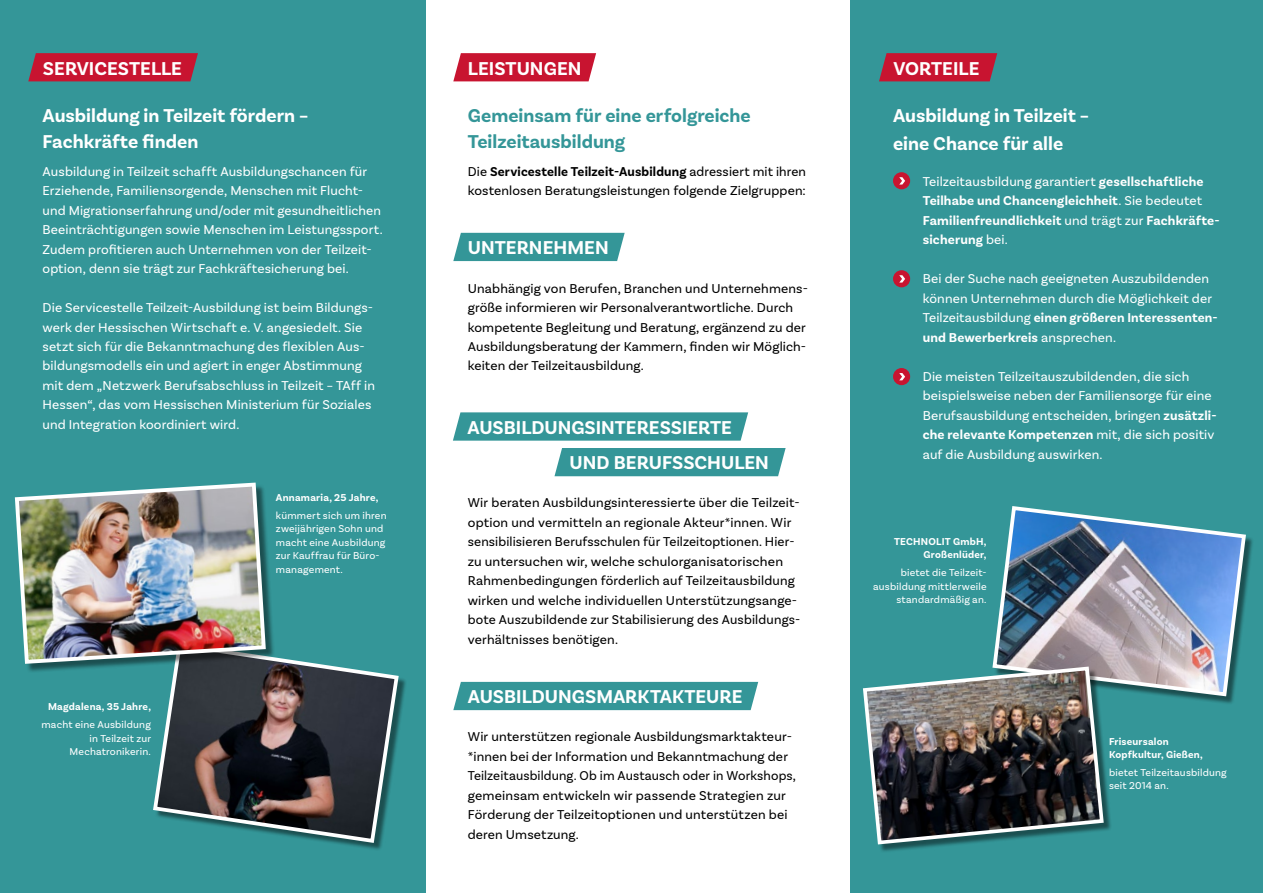
<style>
.page{position:relative;width:1263px;height:893px;background:#fff}
.page>*{position:absolute;margin:0;border:0;box-sizing:border-box;transform-origin:0 0}
.t1{font:700 19.5px/28px "Basic Sans";color:#fff}
.t2{font:700 19.5px/25.5px "Basic Sans";color:#349698}
.t3{font:13.5px/19.5px "Basic Sans";letter-spacing:.01em;color:#fff}
.t4{font:13.5px/19.5px "Basic Sans";letter-spacing:.01em;color:#000}
.t5{font:700 13.5px/19.5px "Basic Sans";letter-spacing:.01em;color:#fff}
.t6{font:10.5px/13.5px "Basic Sans";letter-spacing:.02em;color:#fff;text-align:right}
.t7{font:700 10.5px/13.5px "Basic Sans";letter-spacing:.02em;color:#fff;text-align:right}
.s1{font-weight:700}
.s2{font-weight:400}
</style>
<div class="page">
<div style="left:0;top:0;width:425px;height:893px;background:#349698"></div>
<div style="left:850px;top:0;width:413px;height:893px;background:#349698"></div>
<div style="left:893px;top:172px;width:17px;height:17px;background:#c81430;border-radius:50%"></div>
<svg style="left:899px;top:177px;width:6px;height:8px"></svg>
<div style="left:893px;top:270px;width:17px;height:17px;background:#c81430;border-radius:50%"></div>
<svg style="left:899px;top:275px;width:6px;height:8px"></svg>
<div style="left:893px;top:368px;width:17px;height:17px;background:#c81430;border-radius:50%"></div>
<svg style="left:899px;top:373px;width:6px;height:7px"></svg>
<div style="left:155px;top:645px;width:252px;height:206px;background:#000;opacity:.47"></div>
<svg style="left:153px;top:645px;width:248px;height:200px"></svg>
<div style="left:16px;top:484px;width:259px;height:189px;background:#000;opacity:.47"></div>
<img style="left:14px;top:482px;width:254px;height:184px">
<div style="left:994px;top:508px;width:260px;height:197px;background:#000;opacity:.47"></div>
<img style="left:992px;top:506px;width:256px;height:192px">
<div style="left:865px;top:668px;width:247px;height:184px;background:#000;opacity:.47"></div>
<img style="left:863px;top:665px;width:243px;height:181px">
<svg style="left:28px;top:53px;width:170px;height:28px;background:#c01a35"></svg>
<svg style="left:453px;top:53px;width:143px;height:28px;background:#cb213c"></svg>
<svg style="left:879px;top:53px;width:118px;height:28px;background:#be1c36"></svg>
<div style="left:453px;top:233px;width:172px;height:28px;background:#349698"></div>
<div style="left:453px;top:682px;width:305px;height:28px;background:#349698"></div>
<div style="left:554px;top:448px;width:232px;height:28px;background:#349698"></div>
<svg style="left:453px;top:412px;width:295px;height:29px;background:#3d9b9d"></svg>
<h1 class="t1" style="left:43px;top:54px;width:140px">SERVICESTELLE</h1>
<h1 class="t1" style="left:468px;top:54px;width:115px">LEISTUNGEN</h1>
<h1 class="t1" style="left:894px;top:54px;width:87px">VORTEILE</h1>
<h1 class="t1" style="left:43px;top:103px;width:267px;line-height:25.5px">Ausbildung in Teilzeit fördern –<br>Fachkräfte finden</h1>
<p class="t3" style="left:43px;top:161px;width:342px">Ausbildung in Teilzeit schafft Ausbildungschancen für Erziehende, Familiensorgende, Menschen mit Flucht&shy;und Migrationserfahrung und/oder mit gesundheitlichen Beeinträchtigungen sowie Menschen im Leistungssport.<br>Zudem profitieren auch Unternehmen von der Teilzeit&shy;option, denn sie trägt zur Fachkräftesicherung bei.</p>
<p class="t3" style="left:43px;top:298px;width:334px">Die Servicestelle Teilzeit-Ausbildung ist beim Bildungs&shy;werk der Hessischen Wirtschaft e. V. angesiedelt. Sie setzt sich für die Bekanntmachung des flexiblen Aus&shy;bildungsmodells ein und agiert in enger Abstimmung mit dem „Netzwerk Berufsabschluss in Teilzeit – TAff in Hessen“, das vom Hessischen Ministerium für Soziales und Integration koordiniert wird.</p>
<p class="t7" style="left:48px;top:700px;width:104px">Magdalena, 35 Jahre,</p>
<p class="t6" style="left:41px;top:718px;width:111px">macht eine Ausbildung in Teilzeit zur<br>Mechatronikerin.</p>
<p class="t7" style="left:276px;top:491px;width:104px">Annamaria, 25 Jahre,</p>
<p class="t6" style="left:276px;top:509px;width:112px;text-align:left">kümmert sich um ihren zweijährigen Sohn und macht eine Ausbildung zur Kauffrau für Büro&shy;management.</p>
<h1 class="t2" style="left:468px;top:103px;width:285px">Gemeinsam für eine erfolgreiche<br>Teilzeitausbildung</h1>
<p class="t4" style="left:468px;top:161px;width:340px">Die <span class="s1">Servicestelle Teilzeit-Ausbildung</span> adressiert mit ihren kostenlosen Beratungsleistungen folgende Zielgruppen:</p>
<h1 class="t1" style="left:468px;top:234px;width:142px">UNTERNEHMEN</h1>
<p class="t4" style="left:468px;top:278px;width:342px">Unabhängig von Berufen, Branchen und Unternehmens&shy;größe informieren wir Personalverantwortliche. Durch kompetente Begleitung und Beratung, ergänzend zu der Ausbildungsberatung der Kammern, finden wir Möglich&shy;keiten der Teilzeitausbildung.</p>
<h1 class="t1" style="left:467px;top:414px;width:266px">AUSBILDUNGSINTERESSIERTE</h1>
<h1 class="t1" style="left:570px;top:449px;width:201px">UND BERUFSSCHULEN</h1>
<p class="t4" style="left:468px;top:493px;width:334px">Wir beraten Ausbildungsinteressierte über die Teilzeit&shy;option und vermitteln an regionale Akteur*innen. Wir sensibilisieren Berufsschulen für Teilzeitoptionen. Hier&shy;zu untersuchen wir, welche schulorganisatorischen Rahmenbedingungen förderlich auf Teilzeitausbildung wirken und welche individuellen Unterstützungsange&shy;bote Auszubildende zur Stabilisierung des Ausbildungs&shy;verhältnisses benötigen.</p>
<h1 class="t1" style="left:468px;top:683px;width:276px">AUSBILDUNGSMARKTAKTEURE</h1>
<p class="t4" style="left:468px;top:727px;width:330px">Wir unterstützen regionale Ausbildungsmarktakteur-*innen bei der Information und Bekanntmachung der Teilzeitausbildung. Ob im Austausch oder in Workshops, gemeinsam entwickeln wir passende Strategien zur Förderung der Teilzeitoptionen und unterstützen bei deren Umsetzung.</p>
<h1 class="t1" style="left:893px;top:102px;width:198px">Ausbildung in Teilzeit – eine Chance für alle</h1>
<p class="t5" style="left:923px;top:171px;width:298px"><span class="s2">Teilzeitausbildung garantiert</span> gesellschaftliche Teilhabe und Chancengleichheit<span class="s2">. Sie bedeutet </span>Familienfreundlichkeit <span class="s2">und trägt zur</span> Fachkräfte&shy;sicherung <span class="s2">bei.</span></p>
<p class="t3" style="left:923px;top:269px;width:296px">Bei der Suche nach geeigneten Auszubildenden können Unternehmen durch die Möglichkeit der Teilzeitausbildung <span class="s1">einen größeren Interessenten&shy;und Bewerberkreis</span> ansprechen.</p>
<p class="t3" style="left:923px;top:366px;width:295px">Die meisten Teilzeitauszubildenden, die sich beispielsweise neben der Familiensorge für eine Berufsausbildung entscheiden, bringen <span class="s1">zusätzli&shy;che relevante Kompetenzen</span> mit, die sich positiv auf die Ausbildung auswirken.</p>
<p class="t7" style="left:894px;top:535px;width:94px">TECHNOLIT GmbH,<br>Großenlüder,</p>
<p class="t6" style="left:873px;top:566px;width:115px">bietet die Teilzeit&shy;ausbildung mittlerweile standardmäßig an.</p>
<p class="t7" style="left:1109px;top:734px;width:95px;text-align:left">Friseursalon<br>Kopfkultur, Gießen,</p>
<p class="t6" style="left:1109px;top:765px;width:119px;text-align:left">bietet Teilzeitausbildung seit 2014 an.</p>
</div>
